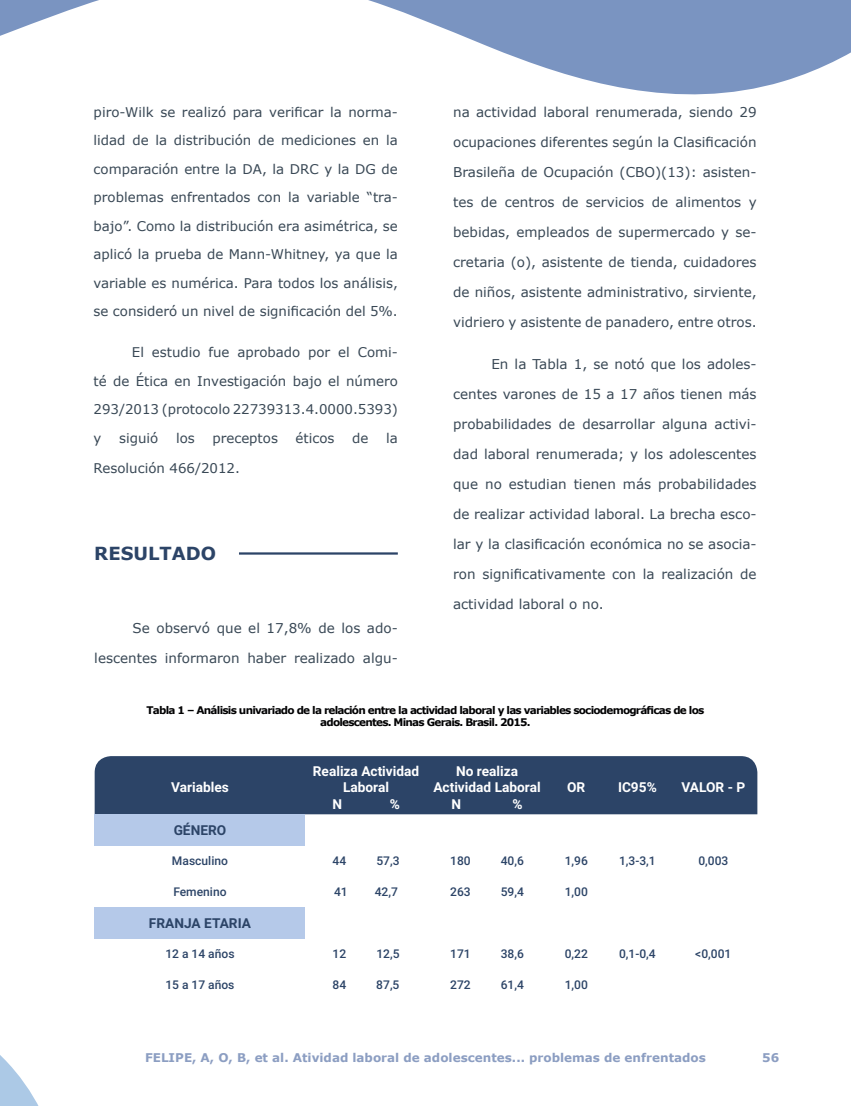
<style>
.page{position:relative;width:851px;height:1106px;background:#fff}
.page>*{position:absolute;margin:0;border:0;box-sizing:border-box;transform-origin:0 0}
.t1{font:700 18px "Verdana";color:#2c4467}
.t2{font:700 13.65px "Roboto";color:#fff}
.t3{font:700 13.65px "Roboto";color:#2c4467}
.t4{font:13.5px "Verdana";color:#394855}
.t5{font:13.35px/28.5px "Verdana";color:#394855;text-align:justify}
.t6{font:500 12px "Roboto";color:#2c4467}
.t7{font:700 12px "Verdana";color:#8c9ec2}
.t8{font:700 10.5px/12px "Verdana";letter-spacing:-.075em;color:#020203;text-align:center}
.s1{font-size:13.5px}
</style>
<div class="page">
<svg style="left:0;top:0;width:850px;height:95px"></svg>
<hr style="left:239px;top:552px;width:159px;height:2px;background:#2c4467">
<div style="left:95px;top:756px;width:662px;height:58px;background:#2c4467"></div>
<div style="left:95px;top:814px;width:210px;height:31px;background:#b5c9e9"></div>
<div style="left:95px;top:907px;width:210px;height:31px;background:#b5c9e9"></div>
<svg style="left:0;top:1055px;width:39px;height:51px"></svg>
<p class="t5" style="left:94px;top:97px;width:306px"><span class="s1">pi</span>ro-Wilk se realizó para verificar la norma&shy;lidad de la distribución de mediciones en la comparación entre la DA, la DRC y la DG de problemas enfrentados con la variable “tra&shy;bajo”. Como la distribución era asimétrica, se aplicó la prueba de Mann-Whitney, ya que la variable es numérica. Para todos los análisis, se consideró un nivel de significación del 5%.</p>
<p class="t5" style="left:94px;top:338px;width:306px;text-indent:38px">El estudio fue aprobado por el Comi&shy;té de Ética en Investigación bajo el número 293/2013 (protocolo 22739313.4.0000.5393) y</p>
<p class="t5" style="left:119px;top:423px;width:41px">siguió</p>
<p class="t5" style="left:176px;top:423px;width:20px">los</p>
<p class="t5" style="left:212px;top:423px;width:67px">preceptos</p>
<p class="t5" style="left:295px;top:423px;width:40px">éticos</p>
<p class="t5" style="left:352px;top:423px;width:18px">de</p>
<p class="t5" style="left:386px;top:423px;width:13px">la</p>
<p class="t5" style="left:94px;top:453px;width:148px">Resolución 466/2012.</p>
<h1 class="t1" style="left:94px;top:541px;width:123px">RESULTADO</h1>
<p class="t4" style="left:133px;top:618px;width:267px">Se observó que el 17,8% de los ado-</p>
<p class="t4" style="left:94px;top:648px;width:305px">lescentes informaron haber realizado algu-</p>
<p class="t4" style="left:453px;top:102px;width:305px">na actividad laboral renumerada, siendo 29</p>
<p class="t4" style="left:453px;top:132px;width:305px">ocupaciones diferentes según la Clasificación</p>
<p class="t4" style="left:453px;top:162px;width:305px">Brasileña de Ocupación (CBO)(13): asisten-</p>
<p class="t4" style="left:453px;top:192px;width:305px">tes de centros de servicios de alimentos y</p>
<p class="t4" style="left:453px;top:222px;width:305px">bebidas, empleados de supermercado y se-</p>
<p class="t4" style="left:453px;top:252px;width:305px">cretaria (o), asistente de tienda, cuidadores</p>
<p class="t4" style="left:453px;top:282px;width:305px">de niños, asistente administrativo, sirviente,</p>
<p class="t4" style="left:453px;top:312px;width:305px">vidriero y asistente de panadero, entre otros.</p>
<p class="t4" style="left:491px;top:355px;width:267px">En la Tabla 1, se notó que los adoles-</p>
<p class="t4" style="left:453px;top:385px;width:305px">centes varones de 15 a 17 años tienen más</p>
<p class="t4" style="left:453px;top:415px;width:305px">probabilidades de desarrollar alguna activi-</p>
<p class="t4" style="left:453px;top:445px;width:305px">dad laboral renumerada; y los adolescentes</p>
<p class="t4" style="left:453px;top:475px;width:305px">que no estudian tienen más probabilidades</p>
<p class="t4" style="left:453px;top:505px;width:305px">de realizar actividad laboral. La brecha esco-</p>
<p class="t4" style="left:453px;top:535px;width:305px">lar y la clasificación económica no se asocia-</p>
<p class="t4" style="left:453px;top:565px;width:305px">ron significativamente con la realización de</p>
<p class="t4" style="left:453px;top:595px;width:152px">actividad laboral o no.</p>
<p class="t8" style="left:147px;top:704px;width:559px">Tabla 1 – Análisis univariado de la relación entre la actividad laboral y las variables sociodemográficas de los adolescentes. Minas Gerais. Brasil. 2015.</p>
<p class="t2" style="left:171px;top:777px;width:59px">Variables</p>
<p class="t2" style="left:313px;top:761px;width:108px">Realiza Actividad</p>
<p class="t2" style="left:343px;top:777px;width:47px">Laboral</p>
<p class="t2" style="left:332px;top:794px;width:11px">N</p>
<p class="t2" style="left:389px;top:794px;width:12px">%</p>
<p class="t2" style="left:456px;top:761px;width:63px">No realiza</p>
<p class="t2" style="left:433px;top:777px;width:109px">Actividad Laboral</p>
<p class="t2" style="left:451px;top:794px;width:11px">N</p>
<p class="t2" style="left:512px;top:794px;width:12px">%</p>
<p class="t2" style="left:567px;top:777px;width:20px">OR</p>
<p class="t2" style="left:618px;top:777px;width:40px">IC95%</p>
<p class="t2" style="left:681px;top:777px;width:65px">VALOR - P</p>
<p class="t3" style="left:174px;top:820px;width:54px">GÉNERO</p>
<p class="t6" style="left:172px;top:852px;width:57px">Masculino</p>
<p class="t6" style="left:332px;top:852px;width:15px">44</p>
<p class="t6" style="left:376px;top:852px;width:25px">57,3</p>
<p class="t6" style="left:450px;top:852px;width:22px">180</p>
<p class="t6" style="left:500px;top:852px;width:25px">40,6</p>
<p class="t6" style="left:564px;top:852px;width:25px">1,96</p>
<p class="t6" style="left:619px;top:852px;width:38px">1,3-3,1</p>
<p class="t6" style="left:698px;top:852px;width:31px">0,003</p>
<p class="t6" style="left:173px;top:883px;width:55px">Femenino</p>
<p class="t6" style="left:334px;top:883px;width:15px">41</p>
<p class="t6" style="left:375px;top:883px;width:25px">42,7</p>
<p class="t6" style="left:450px;top:883px;width:22px">263</p>
<p class="t6" style="left:500px;top:883px;width:25px">59,4</p>
<p class="t6" style="left:564px;top:883px;width:25px">1,00</p>
<p class="t3" style="left:149px;top:913px;width:103px">FRANJA ETARIA</p>
<p class="t6" style="left:165px;top:945px;width:71px">12 a 14 años</p>
<p class="t6" style="left:332px;top:945px;width:15px">12</p>
<p class="t6" style="left:376px;top:945px;width:25px">12,5</p>
<p class="t6" style="left:450px;top:945px;width:22px">171</p>
<p class="t6" style="left:500px;top:945px;width:25px">38,6</p>
<p class="t6" style="left:564px;top:945px;width:25px">0,22</p>
<p class="t6" style="left:619px;top:945px;width:38px">0,1-0,4</p>
<p class="t6" style="left:695px;top:945px;width:38px">&lt;0,001</p>
<p class="t6" style="left:165px;top:976px;width:71px">15 a 17 años</p>
<p class="t6" style="left:332px;top:976px;width:15px">84</p>
<p class="t6" style="left:376px;top:976px;width:25px">87,5</p>
<p class="t6" style="left:450px;top:976px;width:22px">272</p>
<p class="t6" style="left:500px;top:976px;width:25px">61,4</p>
<p class="t6" style="left:564px;top:976px;width:25px">1,00</p>
<p class="t7" style="left:145px;top:1049px;width:562px">FELIPE, A, O, B, et al. Atividad laboral de adolescentes... problemas de enfrentados</p>
<p class="t7" style="left:762px;top:1049px;width:19px">56</p>
</div>
